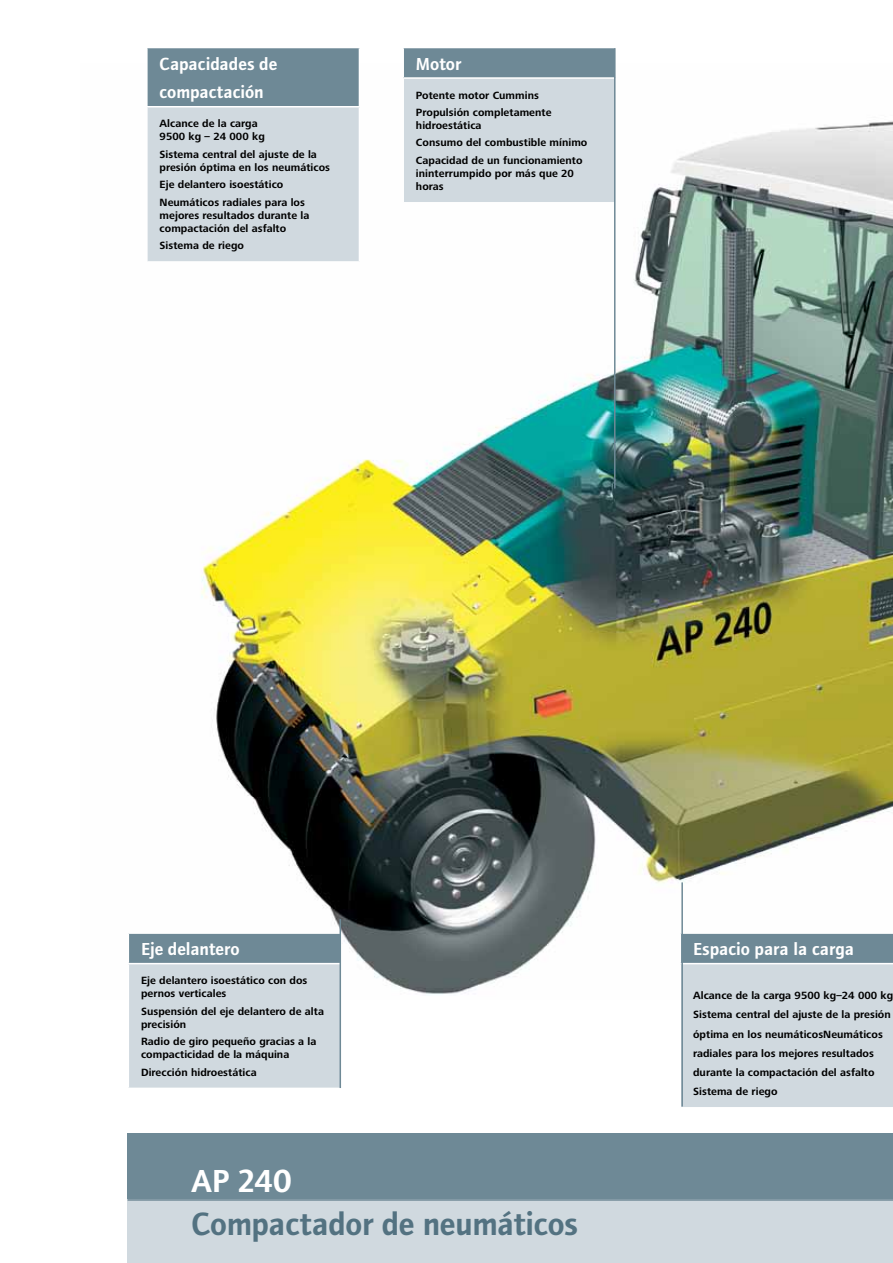
<style>
.page{position:relative;width:893px;height:1263px;background:#fff}
.page>*{position:absolute;margin:0;border:0;box-sizing:border-box;transform-origin:0 0}
.t1{font:600 33px "Foundry Journal";letter-spacing:-.01em;color:#537281}
.t2{font:600 33px "Foundry Journal";color:#fff}
.t3{font:600 18px/28.7px "Foundry Journal";color:#fff}
.t4{font:700 10.8px/13px "Frutiger Next LTW1 G";letter-spacing:.005em;color:#000}
</style>
<div class="page">
<img style="left:201px;top:121px;width:692px;height:873px">
<div style="left:403px;top:48px;width:213px;height:30px;background:#6e8996"></div>
<div style="left:403px;top:78px;width:213px;height:125px;background:#d0d9df"></div>
<hr style="left:402px;top:48px;width:2px;height:29px;background:#fff">
<hr style="left:615px;top:48px;width:2px;height:29px;background:#fff">
<hr style="left:402px;top:77px;width:215px;height:2px;background:#fff">
<hr style="left:402px;top:79px;width:2px;height:123px;background:#fff">
<hr style="left:615px;top:79px;width:2px;height:123px;background:#fff">
<hr style="left:402px;top:202px;width:215px;height:2px;background:#fff">
<hr style="left:614px;top:48px;width:1px;height:440px;background:#6e8996">
<div style="left:128px;top:933px;width:213px;height:31px;background:#6e8996"></div>
<div style="left:128px;top:964px;width:213px;height:124px;background:#d0d9df"></div>
<hr style="left:128px;top:932px;width:214px;height:2px;background:#fff">
<svg style="left:128px;top:934px;width:1px;height:29px"></svg>
<hr style="left:340px;top:934px;width:2px;height:29px;background:#fff">
<hr style="left:128px;top:963px;width:214px;height:1px;background:#fff">
<hr style="left:128px;top:964px;width:1px;height:123px;background:#fff">
<hr style="left:340px;top:964px;width:2px;height:123px;background:#fff">
<hr style="left:128px;top:1087px;width:214px;height:2px;background:#fff">
<div style="left:680px;top:933px;width:213px;height:31px;background:#6e8996"></div>
<div style="left:680px;top:964px;width:213px;height:144px;background:#d0d9df"></div>
<hr style="left:680px;top:932px;width:213px;height:2px;background:#fff">
<svg style="left:680px;top:934px;width:1px;height:29px"></svg>
<hr style="left:680px;top:963px;width:213px;height:1px;background:#fff">
<hr style="left:680px;top:964px;width:1px;height:143px;background:#fff">
<hr style="left:680px;top:1107px;width:213px;height:1px;background:#fff">
<div style="left:128px;top:1133px;width:765px;height:68px;background:#6e8996"></div>
<div style="left:147px;top:48px;width:212px;height:59px;background:#6e8996"></div>
<div style="left:147px;top:107px;width:212px;height:155px;background:#d0d9df"></div>
<hr style="left:146px;top:48px;width:2px;height:58px;background:#fff">
<hr style="left:146px;top:106px;width:214px;height:1px;background:#fff">
<hr style="left:146px;top:107px;width:2px;height:154px;background:#fff">
<hr style="left:359px;top:107px;width:1px;height:154px;background:#fff">
<hr style="left:146px;top:261px;width:214px;height:2px;background:#fff">
<div style="left:128px;top:1199px;width:765px;height:64px;background:#d0d9df"></div>
<hr style="left:128px;top:1199px;width:765px;height:2px;background:#6e8996">
<hr style="left:681px;top:882px;width:2px;height:224px;background:#6e8996">
<hr style="left:340px;top:919px;width:1px;height:169px;background:#6e8996">
<h2 class="t3" style="left:160px;top:49px;width:119px">Capacidades de compactación</h2>
<p class="t4" style="left:160px;top:118px;width:107px">Alcance de la carga<br>9500 kg – 24 000 kg</p>
<p class="t4" style="left:160px;top:148px;width:172px">Sistema central del ajuste de la presión óptima en los neumáticos</p>
<p class="t4" style="left:160px;top:176px;width:147px;line-height:17.4px">Eje delantero isoestático<br>Neumáticos radiales para los</p>
<p class="t4" style="left:160px;top:209px;width:151px">mejores resultados durante la compactación del asfalto</p>
<p class="t4" style="left:160px;top:239px;width:86px">Sistema de riego</p>
<h2 class="t3" style="left:416px;top:49px;width:47px">Motor</h2>
<p class="t4" style="left:416px;top:87px;width:137px;line-height:17.4px">Potente motor Cummins<br>Propulsión completamente</p>
<p class="t4" style="left:416px;top:117px;width:173px;line-height:17.4px">hidroestática<br>Consumo del combustible mínimo<br>Capacidad de un funcionamiento</p>
<p class="t4" style="left:416px;top:167px;width:160px">ininterrumpido por más que 20 horas</p>
<h2 class="t3" style="left:141px;top:935px;width:100px">Eje delantero</h2>
<p class="t4" style="left:141px;top:974px;width:168px">Eje delantero isoestático con dos pernos verticales</p>
<p class="t4" style="left:141px;top:1005px;width:184px">Suspensión del eje delantero de alta precisión</p>
<p class="t4" style="left:141px;top:1035px;width:177px">Radio de giro pequeño gracias a la compacticidad de la máquina</p>
<p class="t4" style="left:141px;top:1066px;width:117px">Dirección hidroestática</p>
<h1 class="t2" style="left:191px;top:1161px;width:102px">AP 240</h1>
<h1 class="t1" style="left:191px;top:1205px;width:388px">Compactador de neumáticos</h1>
<h2 class="t3" style="left:693px;top:935px;width:162px">Espacio para la carga</h2>
<p class="t4" style="left:693px;top:986px;width:202px;line-height:19.2px">Alcance de la carga 9500 kg–24 000 kg Sistema central del ajuste de la presión óptima en los neumáticosNeumáticos radiales para los mejores resultados durante la compactación del asfalto Sistema de riego</p>
</div>
